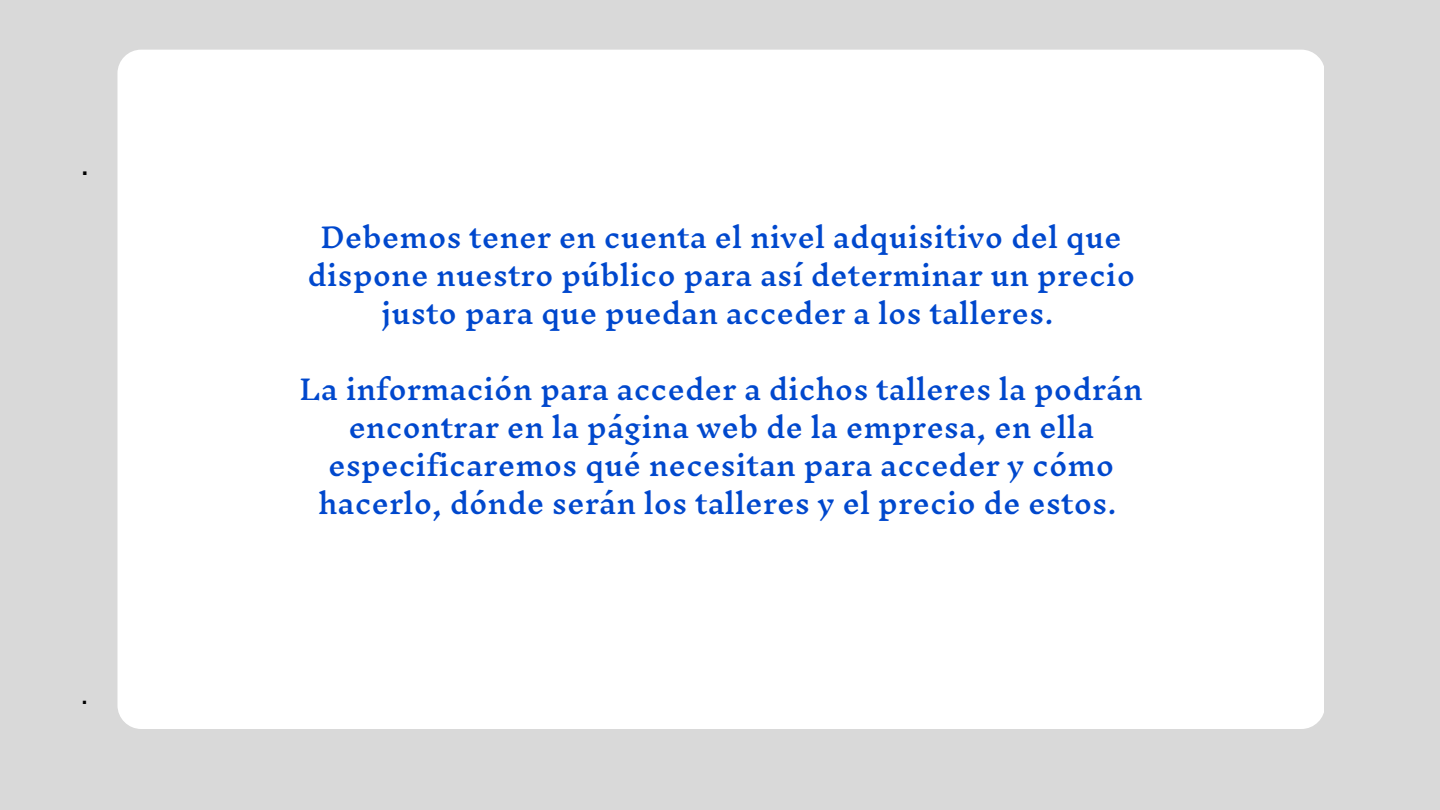
<style>
.page{position:relative;width:1440px;height:810px;background:#d9d9d9}
.page>*{position:absolute;margin:0;border:0;box-sizing:border-box;transform-origin:0 0}
.t1{font:32.7px "Muli";color:#000}
.t2{font:29.8px "Muli";color:#000}
.t3{font:500 27.3px/38px "Inknut Antiqua";color:#0048cd;text-align:center}
</style>
<div class="page">
<div style="left:117px;top:50px;width:1207px;height:679px;background:#fff;border-radius:24px"></div>
<p class="t1" style="left:81px;top:142px;width:9px">.</p>
<p class="t2" style="left:81px;top:674px;width:8px">.</p>
<p class="t3" style="left:307px;top:219px;width:829px">Debemos tener en cuenta el nivel adquisitivo del que dispone nuestro público para así determinar un precio justo para que puedan acceder a los talleres.</p>
<p class="t3" style="left:299px;top:371px;width:845px">La información para acceder a dichos talleres la podrán encontrar en la página web de la empresa, en ella especificaremos qué necesitan para acceder y cómo hacerlo, dónde serán los talleres y el precio de estos.</p>
</div>
